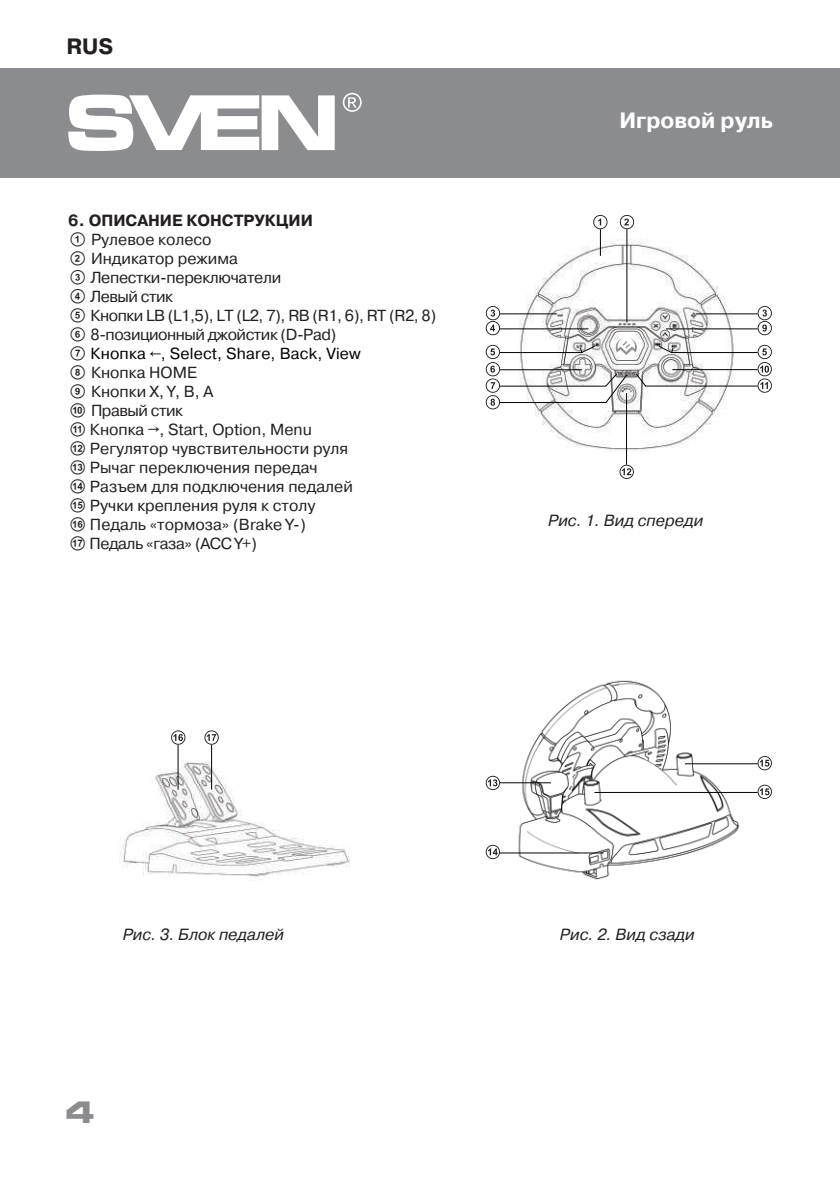
<style>
.page{position:relative;width:840px;height:1191px;background:#fff}
.page>*{position:absolute;margin:0;border:0;box-sizing:border-box;transform-origin:0 0}
.t1{font:700 30px "Micra";color:#8a8c8f}
.t2{font:700 22.2px "Pragmatica";color:#fff}
.t3{font:700 22.2px "Pragmatica";color:#231f20}
.t4{font:italic 16.2px "Pragmatica";color:#231f20}
.t5{font:700 16.2px "Pragmatica";color:#231f20}
.t6{font:16px/19px "Pragmatica";color:#231f20}
.s1{font-family:"SVEN"}
.s2{color:#000}
</style>
<div class="page">
<div style="left:0;top:68px;width:839px;height:109px;background:#8a8c8f"></div>
<svg style="left:68px;top:95px;width:266px;height:56px"></svg>
<svg style="left:342px;top:93px;width:19px;height:19px"></svg>
<svg style="left:150px;top:351px;width:11px;height:5px"></svg>
<img style="left:511px;top:680px;width:233px;height:200px">
<hr style="left:499px;top:782px;width:51px;height:1px;background:#040503">
<hr style="left:499px;top:852px;width:104px;height:1px;background:#040503">
<hr style="left:594px;top:792px;width:163px;height:1px;background:#040503">
<hr style="left:684px;top:763px;width:73px;height:1px;background:#040503">
<svg style="left:485px;top:776px;width:14px;height:14px"></svg>
<svg style="left:485px;top:845px;width:14px;height:14px"></svg>
<svg style="left:757px;top:756px;width:14px;height:14px"></svg>
<svg style="left:757px;top:784px;width:14px;height:15px"></svg>
<img style="left:119px;top:760px;width:230px;height:120px">
<hr style="left:178px;top:744px;width:1px;height:45px;background:#040503">
<hr style="left:211px;top:744px;width:1px;height:45px;background:#040503">
<svg style="left:171px;top:730px;width:14px;height:14px"></svg>
<svg style="left:204px;top:730px;width:15px;height:14px"></svg>
<img style="left:526px;top:240px;width:201px;height:212px">
<hr style="left:626px;top:229px;width:1px;height:93px;background:#040503">
<svg style="left:593px;top:215px;width:14px;height:41px"></svg>
<svg style="left:619px;top:215px;width:14px;height:14px"></svg>
<svg style="left:619px;top:465px;width:14px;height:14px"></svg>
<hr style="left:626px;top:393px;width:1px;height:72px;background:#040503">
<svg style="left:485px;top:306px;width:286px;height:103px"></svg>
<h2 class="t3" style="left:66px;top:32px;width:48px">RUS</h2>
<p class="t5" style="left:68px;top:210px;width:246px">6. ОПИСАНИЕ КОНСТРУКЦИИ</p>
<p class="t6" style="left:68px;top:230px;width:369px"><span class="s1">A</span> Рулевое колесо<br><span class="s1">B</span> Индикатор режима<br><span class="s1">C</span> Лепестки-переключатели<br><span class="s1">D</span> Левый стик<br><span class="s1">E</span> Кнопки LB (L1,5), LT (L2, 7), RB (R1, 6), RT (R2, 8)<br><span class="s1">F</span> 8-позиционный джойстик (D-Pad)<br><span class="s1">G</span> <span class="s2">Кнопка , Select, Share, Back, View<br></span><span class="s1">H</span> Кнопка HOME<br><span class="s1">I</span> Кнопки X, Y, B, A<br><span class="s1">J</span> Правый стик<br><span class="s1">K</span> Кнопка →, Start, Option, Menu<br><span class="s1">L</span> Регулятор чувствительности руля<br><span class="s1">M</span> Рычаг переключения передач<br><span class="s1">N</span> Разъем для подключения педалей<br><span class="s1">O</span> Ручки крепления руля к столу<br><span class="s1">P</span> Педаль «тормоза» (Brake Y-)<br><span class="s1">Q</span> Педаль «газа» (ACC Y+)</p>
<h2 class="t2" style="left:619px;top:106px;width:155px">Игровой руль</h2>
<p class="t4" style="left:548px;top:510px;width:156px">Рис. 1. Вид спереди</p>
<p class="t4" style="left:123px;top:924px;width:163px">Рис. 3. Блок педалей</p>
<p class="t4" style="left:559px;top:924px;width:136px">Рис. 2. Вид сзади</p>
<h1 class="t1" style="left:65px;top:1096px;width:32px">4</h1>
</div>
